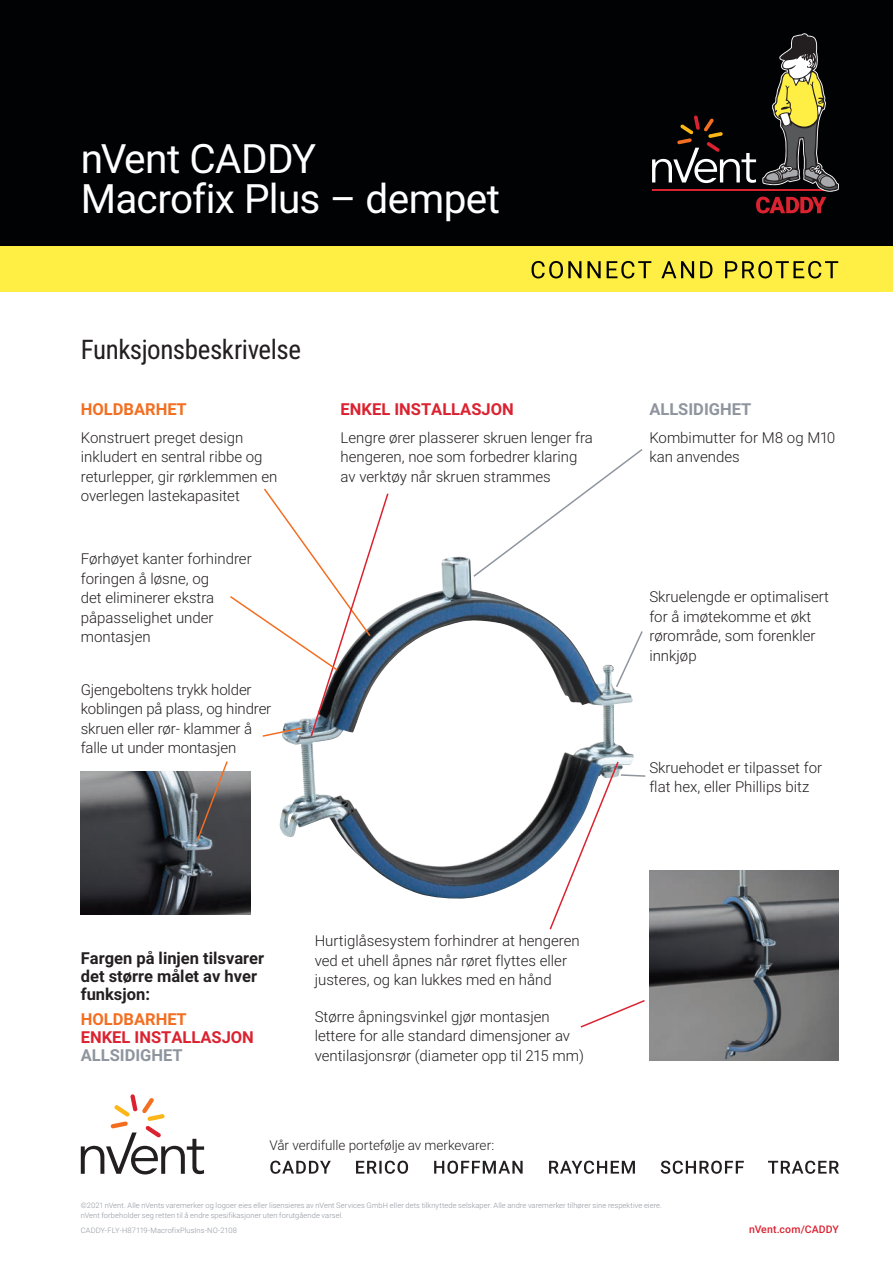
<style>
.page{position:relative;width:893px;height:1263px;background:#fff}
.page>*{position:absolute;margin:0;border:0;box-sizing:border-box;transform-origin:0 0}
.Title_Product_Name{font:40.5px/40.5px "Roboto";letter-spacing:-.02em;color:#fff}
.Product_Description{font:27px "Roboto Condensed";letter-spacing:-.015em;color:#231f20}
.Bodytext_1{font:700 16.5px/18px "Roboto";color:#231f20}
.Bodytext_1-2{font:700 16.5px "Roboto";color:#db2230}
.Bodytext_1-3{font:700 16.5px "Roboto";color:#8f959e}
.Bodytext_1-4{font:700 16.5px "Roboto";color:#f36e21}
.Bodytext_1-5{font:300 15px/19.5px "Roboto";color:#231f20}
.t1{font:300 13.5px "Roboto";letter-spacing:-.005em;color:#231f20}
.t2{font:500 10.5px "Roboto";letter-spacing:.015em;color:#db2230}
.t3{font:300 7.5px/10.5px "Roboto";letter-spacing:.01em;color:#8f959e}
</style>
<div class="page">
<svg style="left:270px;top:1160px;width:569px;height:14px"></svg>
<svg style="left:81px;top:1094px;width:123px;height:80px"></svg>
<div style="left:0;top:0;width:893px;height:247px;background:#010203"></div>
<div style="left:0;top:247px;width:893px;height:45px;background:#ffef44"></div>
<svg style="left:532px;top:261px;width:306px;height:17px"></svg>
<svg style="left:652px;top:33px;width:187px;height:180px"></svg>
<img style="left:279px;top:558px;width:355px;height:341px">
<svg style="left:472px;top:449px;width:171px;height:129px"></svg>
<svg style="left:615px;top:629px;width:28px;height:60px"></svg>
<svg style="left:230px;top:488px;width:160px;height:250px"></svg>
<img style="left:649px;top:870px;width:189px;height:191px">
<svg style="left:580px;top:1000px;width:65px;height:28px"></svg>
<img style="left:81px;top:771px;width:170px;height:143px">
<svg style="left:195px;top:761px;width:34px;height:82px;background:#7b7776"></svg>
<svg style="left:548px;top:760px;width:98px;height:170px"></svg>
<p class="Title_Product_Name" style="left:81px;top:137px;width:421px">nVent CADDY<br>Macrofix Plus – dempet</p>
<p class="Product_Description" style="left:81px;top:330px;width:222px">Funksjonsbeskrivelse</p>
<p class="Bodytext_1-4" style="left:81px;top:397px;width:108px">HOLDBARHET</p>
<p class="Bodytext_1-5" style="left:81px;top:427px;width:198px">Konstruert preget design inkludert en sentral ribbe og returlepper, gir rørklemmen en overlegen lastekapasitet</p>
<p class="Bodytext_1-5" style="left:81px;top:548px;width:172px">Førhøyet kanter forhindrer foringen å løsne, og<br>det eliminerer ekstra påpasselighet under montasjen</p>
<p class="Bodytext_1-5" style="left:81px;top:679px;width:192px">Gjengeboltens trykk holder koblingen på plass, og hindrer skruen eller rør- klammer å falle ut under montasjen</p>
<p class="Bodytext_1-2" style="left:341px;top:397px;width:175px">ENKEL INSTALLASJON</p>
<p class="Bodytext_1-5" style="left:341px;top:427px;width:254px">Lengre ører plasserer skruen lenger fra hengeren, noe som forbedrer klaring av verktøy når skruen strammes</p>
<p class="Bodytext_1" style="left:81px;top:948px;width:185px">Fargen på linjen tilsvarer det større målet av hver funksjon:</p>
<p class="Bodytext_1-4" style="left:81px;top:1007px;width:108px">HOLDBARHET</p>
<p class="Bodytext_1-2" style="left:81px;top:1025px;width:175px">ENKEL INSTALLASJON</p>
<p class="Bodytext_1-3" style="left:81px;top:1043px;width:103px">ALLSIDIGHET</p>
<p class="Bodytext_1-5" style="left:315px;top:930px;width:267px">Hurtiglåsesystem forhindrer at hengeren ved et uhell åpnes når røret flyttes eller justeres, og kan lukkes med en hånd</p>
<p class="Bodytext_1-5" style="left:315px;top:1006px;width:271px">Større åpningsvinkel gjør montasjen lettere for alle standard dimensjoner av ventilasjonsrør (diameter opp til 215 mm)</p>
<p class="t1" style="left:269px;top:1135px;width:226px">Vår verdifulle portefølje av merkevarer:</p>
<p class="Bodytext_1-3" style="left:649px;top:397px;width:103px">ALLSIDIGHET</p>
<p class="Bodytext_1-5" style="left:649px;top:427px;width:188px">Kombimutter for M8 og M10 kan anvendes</p>
<p class="Bodytext_1-5" style="left:649px;top:587px;width:181px">Skruelengde er optimalisert for å imøtekomme et økt rørområde, som forenkler innkjøp</p>
<p class="Bodytext_1-5" style="left:649px;top:757px;width:174px">Skruehodet er tilpasset for flat hex, eller Phillips bitz</p>
<p class="t3" style="left:81px;top:1199px;width:583px">©2021 nVent. Alle nVents varemerker og logoer eies eller lisensieres av nVent Services GmbH eller dets tilknyttede selskaper. Alle andre varemerker tilhører sine respektive eiere. nVent forbeholder seg retten til å endre spesifikasjoner uten forutgående varsel.</p>
<p class="t3" style="left:81px;top:1225px;width:158px">CADDY-FLY-H87119-MacrofixPlusIns-NO-2108</p>
<p class="t2" style="left:749px;top:1222px;width:91px">nVent.com/CADDY</p>
</div>
